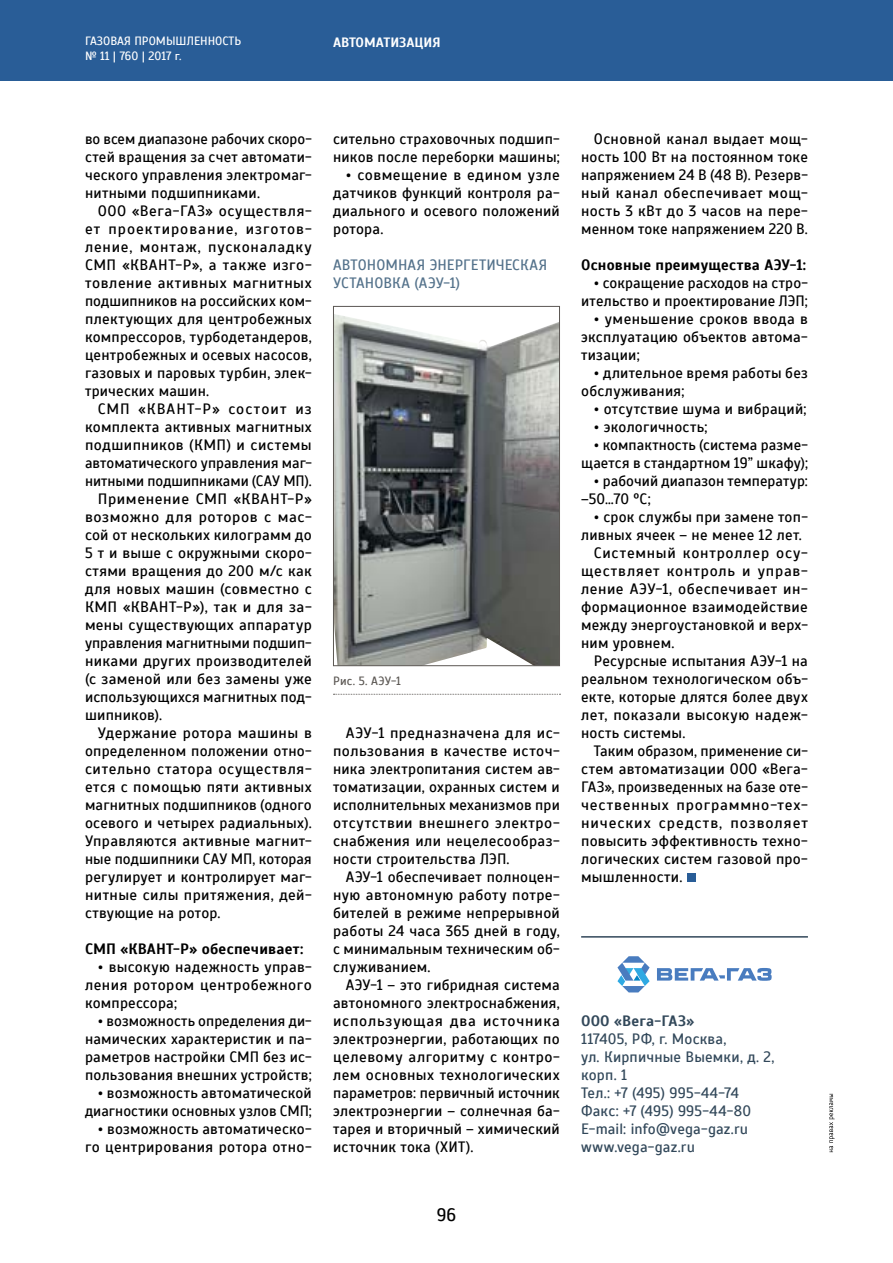
<style>
.page{position:relative;width:893px;height:1263px;background:#fff}
.page>*{position:absolute;margin:0;border:0;box-sizing:border-box;transform-origin:0 0}
.t1{font:18px "Scada";color:#000}
.t2{font:15px/18px "Scada";letter-spacing:.015em;color:#000;text-align:justify}
.t3{font:15px/18px "Scada";letter-spacing:.01em;color:#32485a}
.t4{font:15px "Scada";letter-spacing:.05em;color:#000}
.t5{font:15px "Scada";letter-spacing:.04em;color:#000}
.t6{font:15px "Scada";letter-spacing:-.005em;color:#000}
.t7{font:700 15px "Scada";letter-spacing:.015em;color:#000}
.t8{font:15px/18px "Scada";letter-spacing:.005em;color:#54728b}
.t9{font:15px "Scada";letter-spacing:.035em;color:#000}
.t10{font:15px "Scada";letter-spacing:.06em;color:#000}
.t11{font:15px "Scada";letter-spacing:.07em;color:#000}
.t12{font:700 15px "Scada";letter-spacing:.01em;color:#32485a}
.t13{font:700 13.5px "Scada";color:#fff}
.t14{font:12px/14.4px "Scada";color:#fff}
.t15{font:12px "Scada";letter-spacing:.02em;color:#5b5753}
</style>
<div class="page">
<div style="left:0;top:0;width:893px;height:81px;background:#295d97"></div>
<div style="left:687px;top:873px;width:8px;height:9px;background:#295d97"></div>
<hr style="left:581px;top:936px;width:227px;height:2px;background:#32485a">
<svg style="left:829px;top:1094px;width:6px;height:58px"></svg>
<svg style="left:617px;top:956px;width:33px;height:36px"></svg>
<svg style="left:657px;top:968px;width:115px;height:13px"></svg>
<svg style="left:333px;top:694px;width:227px;height:1px"></svg>
<img style="left:335px;top:314px;width:223px;height:350px">
<div style="left:333px;top:306px;width:227px;height:360px;border:1px solid #5b5753"></div>
<p class="t14" style="left:85px;top:34px;width:158px">ГАЗОВАЯ ПРОМЫШЛЕННОСТЬ № 11 | 760 | 2017 г.</p>
<p class="t13" style="left:333px;top:34px;width:109px">АВТОМАТИЗАЦИЯ</p>
<p class="t2" style="left:85px;top:130px;width:228px">во всем диапазоне рабочих скоро&shy;стей вращения за счет автомати&shy;ческого управления электромаг&shy;нитными подшипниками.</p>
<p class="t2" style="left:85px;top:202px;width:228px;text-indent:13px">ООО «Вега-ГАЗ» осуществля&shy;ет проектирование, изготов&shy;ление, монтаж, пусконаладку СМП «КВАНТ-Р», а также изго&shy;товление активных магнитных подшипников на российских ком&shy;плектующих для центробежных компрессоров, турбодетандеров, центробежных и осевых насосов, газовых и паровых турбин, элек&shy;трических машин.</p>
<p class="t11" style="left:98px;top:400px;width:216px">СМП «КВАНТ-Р» состоит из</p>
<p class="t2" style="left:85px;top:418px;width:228px">комплекта активных магнитных</p>
<p class="t2" style="left:85px;top:436px;width:228px">подшипников (КМП) и системы</p>
<p class="t2" style="left:85px;top:454px;width:228px">автоматического управления маг-</p>
<p class="t6" style="left:85px;top:472px;width:228px">нитными подшипниками (САУ МП).</p>
<p class="t5" style="left:98px;top:490px;width:216px">Применение СМП «КВАНТ-Р»</p>
<p class="t5" style="left:85px;top:508px;width:228px">возможно для роторов с мас-</p>
<p class="t2" style="left:85px;top:526px;width:228px">сой от нескольких килограмм до</p>
<p class="t2" style="left:85px;top:544px;width:228px">5 т и выше с окружными скоро-</p>
<p class="t2" style="left:85px;top:562px;width:228px">стями вращения до 200 м/с как</p>
<p class="t2" style="left:85px;top:580px;width:228px">для новых машин (совместно с</p>
<p class="t2" style="left:85px;top:598px;width:228px">КМП «КВАНТ-Р»), так и для за-</p>
<p class="t2" style="left:85px;top:616px;width:228px">мены существующих аппаратур</p>
<p class="t6" style="left:85px;top:634px;width:228px">управления магнитными подшип-</p>
<p class="t2" style="left:85px;top:652px;width:228px">никами других производителей</p>
<p class="t2" style="left:85px;top:670px;width:228px">(с заменой или без замены уже</p>
<p class="t2" style="left:85px;top:688px;width:228px">использующихся магнитных под-</p>
<p class="t2" style="left:85px;top:706px;width:79px">шипников).</p>
<p class="t2" style="left:98px;top:724px;width:216px">Удержание ротора машины в</p>
<p class="t2" style="left:85px;top:742px;width:228px">определенном положении отно-</p>
<p class="t5" style="left:85px;top:760px;width:228px">сительно статора осуществля-</p>
<p class="t2" style="left:85px;top:778px;width:228px">ется с помощью пяти активных</p>
<p class="t2" style="left:85px;top:796px;width:228px">магнитных подшипников (одного</p>
<p class="t2" style="left:85px;top:814px;width:228px">осевого и четырех радиальных).</p>
<p class="t2" style="left:85px;top:832px;width:228px">Управляются активные магнит-</p>
<p class="t2" style="left:85px;top:850px;width:228px">ные подшипники САУ МП, которая</p>
<p class="t2" style="left:85px;top:868px;width:228px">регулирует и контролирует маг-</p>
<p class="t2" style="left:85px;top:886px;width:228px">нитные силы притяжения, дей-</p>
<p class="t2" style="left:85px;top:904px;width:137px">ствующие на ротор.</p>
<p class="t7" style="left:85px;top:940px;width:220px">СМП «КВАНТ-Р» обеспечивает:</p>
<p class="t2" style="left:85px;top:958px;width:228px;text-indent:13px">• высокую надежность управ&shy;ления ротором центробежного компрессора;</p>
<p class="t2" style="left:85px;top:1012px;width:228px;text-indent:13px">• возможность определения ди&shy;намических характеристик и па&shy;раметров настройки СМП без ис&shy;пользования внешних устройств;</p>
<p class="t2" style="left:85px;top:1084px;width:228px;text-align:right">• возможность автоматической диагностики основных узлов СМП;</p>
<p class="t2" style="left:85px;top:1120px;width:228px;text-align:right">• возможность автоматическо&shy;го центрирования ротора отно-</p>
<p class="t2" style="left:333px;top:130px;width:228px">сительно страховочных подшип&shy;ников после переборки машины;</p>
<p class="t2" style="left:333px;top:166px;width:228px;text-indent:13px">• совмещение в едином узле датчиков функций контроля ра&shy;диального и осевого положений ротора.</p>
<p class="t8" style="left:333px;top:256px;width:216px">АВТОНОМНАЯ ЭНЕРГЕТИЧЕСКАЯ<br>УСТАНОВКА (АЭУ-1)</p>
<p class="t15" style="left:333px;top:674px;width:69px">Рис. 5. АЭУ-1</p>
<p class="t2" style="left:333px;top:724px;width:228px;text-indent:13px">АЭУ-1 предназначена для ис&shy;пользования в качестве источ&shy;ника электропитания систем ав&shy;томатизации, охранных систем и исполнительных механизмов при отсутствии внешнего электро&shy;снабжения или нецелесообраз&shy;ности строительства ЛЭП.</p>
<p class="t2" style="left:333px;top:868px;width:228px;text-indent:13px">АЭУ-1 обеспечивает полноцен&shy;ную автономную работу потре&shy;бителей в режиме непрерывной работы 24 часа 365 дней в году, с минимальным техническим об&shy;служиванием.</p>
<p class="t2" style="left:333px;top:976px;width:228px;text-indent:13px">АЭУ-1 – это гибридная система автономного электроснабжения, использующая два источника электроэнергии, работающих по целевому алгоритму с контро&shy;лем основных технологических параметров: первичный источник электроэнергии – солнечная ба&shy;тарея и вторичный – химический источник тока (ХИТ).</p>
<p class="t1" style="left:437px;top:1204px;width:21px">96</p>
<p class="t2" style="left:581px;top:130px;width:228px;text-indent:13px">Основной канал выдает мощ&shy;ность 100 Вт на постоянном токе напряжением 24 В (48 В). Резерв&shy;ный канал обеспечивает мощ&shy;ность 3 кВт до 3 часов на пере&shy;менном токе напряжением 220 В.</p>
<p class="t7" style="left:581px;top:256px;width:227px">Основные преимущества АЭУ-1:</p>
<p class="t2" style="left:581px;top:274px;width:228px;text-align:right">• сокращение расходов на стро&shy;ительство и проектирование ЛЭП;</p>
<p class="t2" style="left:581px;top:310px;width:228px;text-indent:13px">• уменьшение сроков ввода в эксплуатацию объектов автома&shy;тизации;</p>
<p class="t2" style="left:581px;top:364px;width:228px;text-indent:13px">• длительное время работы без обслуживания;</p>
<p class="t2" style="left:594px;top:400px;width:214px">• отсутствие шума и вибраций;</p>
<p class="t2" style="left:594px;top:418px;width:115px">• экологичность;</p>
<p class="t2" style="left:581px;top:436px;width:228px;text-align:right">• компактность (система разме&shy;щается в стандартном 19” шкафу);</p>
<p class="t2" style="left:581px;top:472px;width:228px;text-indent:13px">• рабочий диапазон температур: –50…70 ºС;</p>
<p class="t2" style="left:594px;top:508px;width:216px">• срок службы при замене топ-</p>
<p class="t2" style="left:581px;top:526px;width:222px">ливных ячеек – не менее 12 лет.</p>
<p class="t4" style="left:594px;top:544px;width:216px">Системный контроллер осу-</p>
<p class="t4" style="left:581px;top:562px;width:228px">ществляет контроль и управ-</p>
<p class="t9" style="left:581px;top:580px;width:228px">ление АЭУ-1, обеспечивает ин-</p>
<p class="t2" style="left:581px;top:598px;width:228px">формационное взаимодействие</p>
<p class="t2" style="left:581px;top:616px;width:228px">между энергоустановкой и верх-</p>
<p class="t2" style="left:581px;top:634px;width:95px">ним уровнем.</p>
<p class="t2" style="left:594px;top:652px;width:216px">Ресурсные испытания АЭУ-1 на</p>
<p class="t2" style="left:581px;top:670px;width:228px">реальном технологическом объ-</p>
<p class="t2" style="left:581px;top:688px;width:228px">екте, которые длятся более двух</p>
<p class="t2" style="left:581px;top:706px;width:228px">лет, показали высокую надеж-</p>
<p class="t2" style="left:581px;top:724px;width:106px">ность системы.</p>
<p class="t2" style="left:594px;top:742px;width:216px">Таким образом, применение си-</p>
<p class="t2" style="left:581px;top:760px;width:228px">стем автоматизации ООО «Вега-</p>
<p class="t2" style="left:581px;top:778px;width:228px">ГАЗ», произведенных на базе оте-</p>
<p class="t4" style="left:581px;top:796px;width:228px">чественных программно-тех-</p>
<p class="t10" style="left:581px;top:814px;width:228px">нических средств, позволяет</p>
<p class="t2" style="left:581px;top:832px;width:228px">повысить эффективность техно-</p>
<p class="t2" style="left:581px;top:850px;width:228px">логических систем газовой про-</p>
<p class="t2" style="left:581px;top:868px;width:103px">мышленности.</p>
<p class="t12" style="left:581px;top:1012px;width:115px">ООО «Вега-ГАЗ»</p>
<p class="t3" style="left:581px;top:1030px;width:195px">117405, РФ, г. Москва,<br>ул. Кирпичные Выемки, д. 2, корп. 1<br>Тел.: +7 (495) 995-44-74<br>Факс: +7 (495) 995-44-80<br>E-mail: info@vega-gaz.ru www.vega-gaz.ru</p>
</div>
